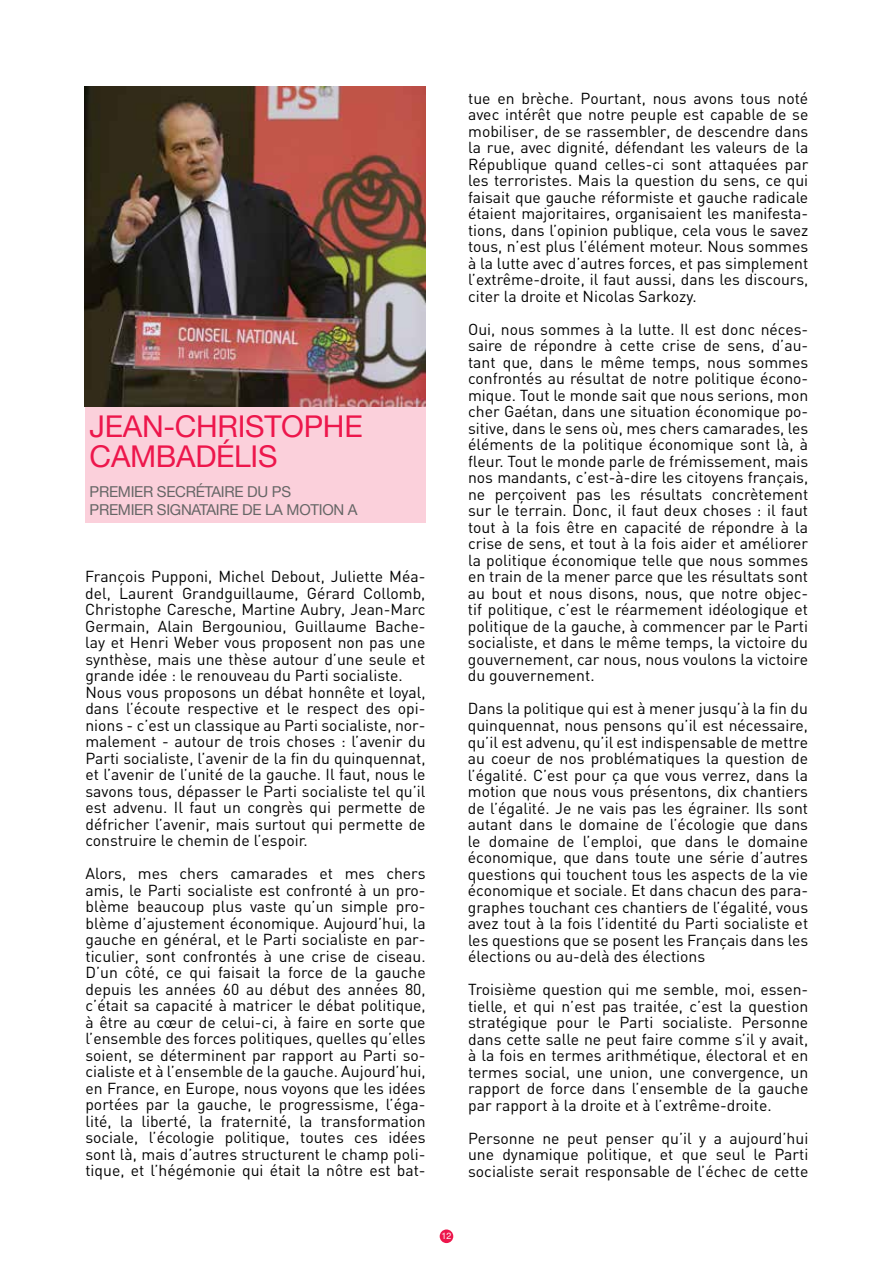
<style>
.page{position:relative;width:893px;height:1263px;background:#fff}
.page>*{position:absolute;margin:0;border:0;box-sizing:border-box;transform-origin:0 0}
.t1{font:30px/30px "Helvetica Neue";letter-spacing:-.01em;color:#ed174c}
.t2{font:15.75px/16.5px "DIN";color:#000;text-align:justify}
.t3{font:15px/18px "Helvetica Neue";letter-spacing:-.02em;color:#666}
.t4{font:9px "Helvetica Neue";color:#fff}
</style>
<div class="page">
<div style="left:440px;top:1229px;width:13px;height:14px;background:#ed174c;border-radius:50%"></div>
<div style="left:85px;top:406px;width:340px;height:117px;background:#fbd0db"></div>
<img style="left:85px;top:87px;width:340px;height:319px">
<h1 class="t1" style="left:90px;top:413px;width:274px">JEAN-CHRISTOPHE<br>CAMBADÉLIS</h1>
<p class="t3" style="left:90px;top:484px;width:269px">PREMIER SECRÉTAIRE DU PS<br>PREMIER SIGNATAIRE DE LA MOTION A</p>
<p class="t2" style="left:85px;top:568px;width:342px;text-align:left">François Pupponi, Michel Debout, Juliette Méa&shy;del, Laurent Grandguillaume, Gérard Collomb, Christophe Caresche, Martine Aubry, Jean-Marc Germain, Alain Bergouniou, Guillaume Bache&shy;lay et Henri Weber vous proposent non pas une synthèse, mais une thèse autour d’une seule et grande idée : le renouveau du Parti socialiste.<br>Nous vous proposons un débat honnête et loyal, dans l’écoute respective et le respect des opi&shy;nions - c’est un classique au Parti socialiste, nor&shy;malement - autour de trois choses : l’avenir du Parti socialiste, l’avenir de la fin du quinquennat, et l’avenir de l’unité de la gauche. Il faut, nous le savons tous, dépasser le Parti socialiste tel qu’il est advenu. Il faut un congrès qui permette de défricher l’avenir, mais surtout qui permette de construire le chemin de l’espoir.</p>
<p class="t2" style="left:85px;top:865px;width:342px">Alors, mes chers camarades et mes chers amis, le Parti socialiste est confronté à un pro&shy;blème beaucoup plus vaste qu’un simple pro&shy;blème d’ajustement économique. Aujourd’hui, la gauche en général, et le Parti socialiste en par&shy;ticulier, sont confrontés à une crise de ciseau.<br>D’un côté, ce qui faisait la force de la gauche depuis les années 60 au début des années 80, c’était sa capacité à matricer le débat politique, à être au cœur de celui-ci, à faire en sorte que l’ensemble des forces politiques, quelles qu’elles soient, se déterminent par rapport au Parti so&shy;cialiste et à l’ensemble de la gauche. Aujourd’hui, en France, en Europe, nous voyons que les idées portées par la gauche, le progressisme, l’éga&shy;lité, la liberté, la fraternité, la transformation sociale, l’écologie politique, toutes ces idées sont là, mais d’autres structurent le champ poli&shy;tique, et l’hégémonie qui était la nôtre est bat-</p>
<p class="t2" style="left:468px;top:89px;width:342px">tue en brèche. Pourtant, nous avons tous noté avec intérêt que notre peuple est capable de se mobiliser, de se rassembler, de descendre dans la rue, avec dignité, défendant les valeurs de la République quand celles-ci sont attaquées par les terroristes. Mais la question du sens, ce qui faisait que gauche réformiste et gauche radicale étaient majoritaires, organisaient les manifesta&shy;tions, dans l’opinion publique, cela vous le savez tous, n’est plus l’élément moteur. Nous sommes à la lutte avec d’autres forces, et pas simplement l’extrême-droite, il faut aussi, dans les discours, citer la droite et Nicolas Sarkozy.</p>
<p class="t2" style="left:468px;top:321px;width:342px">Oui, nous sommes à la lutte. Il est donc néces&shy;saire de répondre à cette crise de sens, d’au&shy;tant que, dans le même temps, nous sommes confrontés au résultat de notre politique écono&shy;mique. Tout le monde sait que nous serions, mon cher Gaétan, dans une situation économique po&shy;sitive, dans le sens où, mes chers camarades, les éléments de la politique économique sont là, à fleur. Tout le monde parle de frémissement, mais nos mandants, c’est-à-dire les citoyens français, ne perçoivent pas les résultats concrètement sur le terrain. Donc, il faut deux choses : il faut tout à la fois être en capacité de répondre à la crise de sens, et tout à la fois aider et améliorer la politique économique telle que nous sommes en train de la mener parce que les résultats sont au bout et nous disons, nous, que notre objec&shy;tif politique, c’est le réarmement idéologique et politique de la gauche, à commencer par le Parti socialiste, et dans le même temps, la victoire du gouvernement, car nous, nous voulons la victoire du gouvernement.</p>
<p class="t2" style="left:468px;top:700px;width:342px">Dans la politique qui est à mener jusqu’à la fin du quinquennat, nous pensons qu’il est nécessaire, qu’il est advenu, qu’il est indispensable de mettre au coeur de nos problématiques la question de l’égalité. C’est pour ça que vous verrez, dans la motion que nous vous présentons, dix chantiers de l’égalité. Je ne vais pas les égrainer. Ils sont autant dans le domaine de l’écologie que dans le domaine de l’emploi, que dans le domaine économique, que dans toute une série d’autres questions qui touchent tous les aspects de la vie économique et sociale. Et dans chacun des para&shy;graphes touchant ces chantiers de l’égalité, vous avez tout à la fois l’identité du Parti socialiste et les questions que se posent les Français dans les élections ou au-delà des élections</p>
<p class="t2" style="left:468px;top:981px;width:342px">Troisième question qui me semble, moi, essen&shy;tielle, et qui n’est pas traitée, c’est la question stratégique pour le Parti socialiste. Personne dans cette salle ne peut faire comme s’il y avait, à la fois en termes arithmétique, électoral et en termes social, une union, une convergence, un rapport de force dans l’ensemble de la gauche par rapport à la droite et à l’extrême-droite.</p>
<p class="t2" style="left:468px;top:1129px;width:342px">Personne ne peut penser qu’il y a aujourd’hui une dynamique politique, et que seul le Parti socialiste serait responsable de l’échec de cette</p>
<p class="t4" style="left:441px;top:1229px;width:12px">12</p>
</div>
